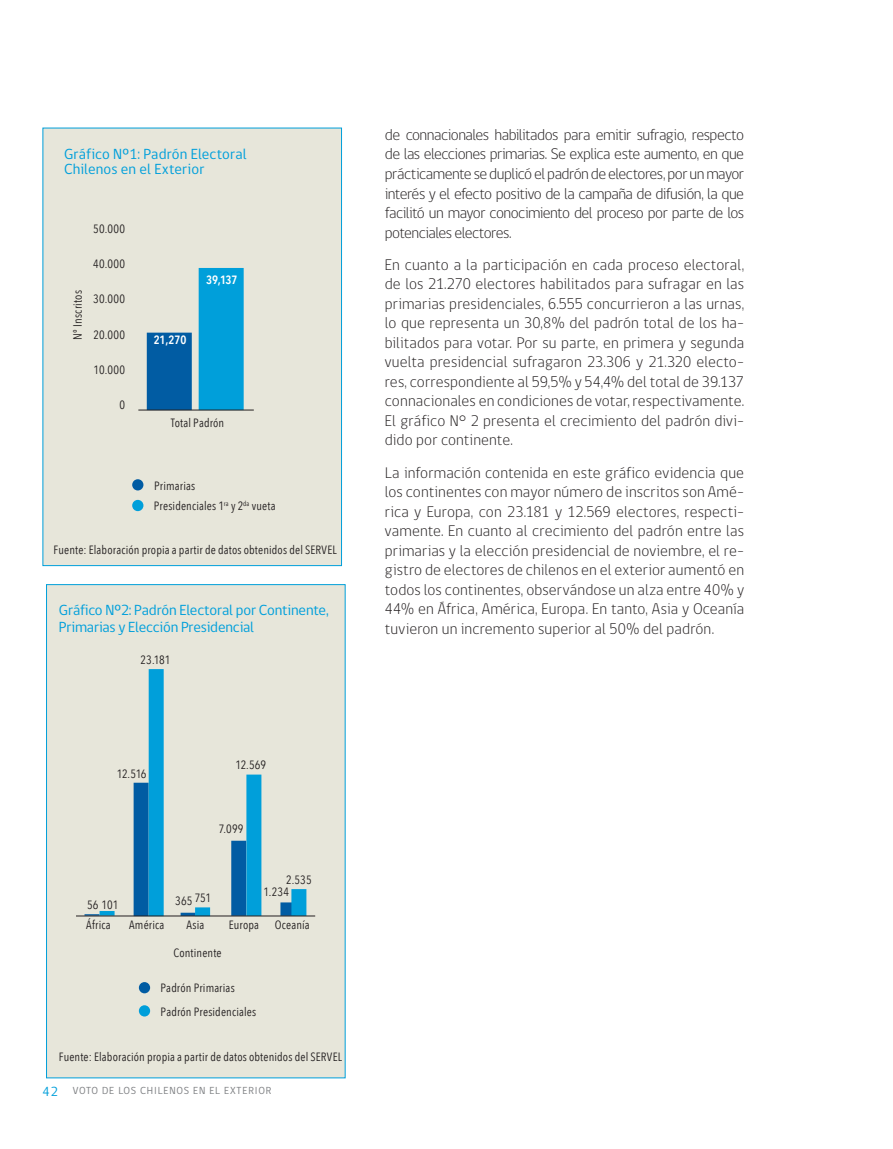
<style>
.page{position:relative;width:893px;height:1149px;background:#fff}
.page>*{position:absolute;margin:0;border:0;box-sizing:border-box;transform-origin:0 0}
.t1{font:300 15.75px/19.5px "gob CL";color:#231f20;text-align:justify}
.t2{font:15px/16.5px "gob CL";letter-spacing:-.01em;color:#009fda}
.t3{font:15px/15px "gob CL";letter-spacing:.01em;color:#009fda}
.t4{font:12px/20.7px "Avenir Next Condensed";letter-spacing:.015em;color:#231f20}
.t5{font:600 12px "Avenir Next Condensed";color:#fff}
.t6{font:10.5px "gob CL";letter-spacing:.08em;color:#808285}
.s1{font-size:13.5px;color:#009fda}
</style>
<div class="page">
<div style="left:43px;top:128px;width:299px;height:438px;background:#e7e6da;border:1px solid #009fda"></div>
<div style="left:132px;top:479px;width:11px;height:11px;background:#015ca3;border-radius:50%"></div>
<div style="left:132px;top:499px;width:11px;height:12px;background:#009fda;border-radius:50%"></div>
<div style="left:147px;top:332px;width:45px;height:78px;background:#015ca3"></div>
<div style="left:199px;top:268px;width:45px;height:142px;background:#009fda"></div>
<hr style="left:138px;top:409px;width:116px;height:1px;background:#231f20">
<div style="left:46px;top:584px;width:300px;height:493px;background:#e7e6da;border:1px solid #009fda"></div>
<div style="left:280px;top:902px;width:15px;height:13px;background:#015ca3"></div>
<div style="left:291px;top:888px;width:15px;height:27px;background:#009fda"></div>
<div style="left:231px;top:840px;width:15px;height:75px;background:#015ca3"></div>
<div style="left:246px;top:774px;width:15px;height:141px;background:#009fda"></div>
<hr style="left:181px;top:912px;width:15px;height:3px;background:#015ca3">
<div style="left:195px;top:907px;width:15px;height:8px;background:#009fda"></div>
<div style="left:134px;top:782px;width:15px;height:133px;background:#015ca3"></div>
<div style="left:149px;top:669px;width:15px;height:246px;background:#009fda"></div>
<svg style="left:85px;top:913px;width:15px;height:2px"></svg>
<div style="left:100px;top:910px;width:15px;height:5px;background:#009fda"></div>
<hr style="left:76px;top:915px;width:239px;height:1px;background:#231f20">
<svg style="left:139px;top:1004px;width:11px;height:12px"></svg>
<svg style="left:139px;top:981px;width:11px;height:12px"></svg>
<p class="t3" style="left:64px;top:147px;width:184px">Gráfico Nº1: Padrón Electoral<br>Chilenos en el Exterior</p>
<p class="t4" style="left:67px;top:339px;width:51px;rotate:-90deg">Nº Inscritos</p>
<p class="t4" style="left:93px;top:218px;width:33px">50.000</p>
<p class="t4" style="left:93px;top:253px;width:34px">40.000</p>
<p class="t4" style="left:93px;top:289px;width:33px">30.000</p>
<p class="t4" style="left:93px;top:324px;width:33px">20.000</p>
<p class="t4" style="left:94px;top:359px;width:33px">10.000</p>
<p class="t4" style="left:119px;top:394px;width:7px">0</p>
<p class="t5" style="left:154px;top:333px;width:34px">21,270</p>
<p class="t5" style="left:206px;top:272px;width:33px">39,137</p>
<p class="t4" style="left:171px;top:412px;width:55px">Total Padrón</p>
<p class="t4" style="left:154px;top:475px;width:123px">Primarias<br>Presidenciales 1<sup>ra</sup> y 2<sup>da</sup> vueta</p>
<p class="t4" style="left:54px;top:539px;width:285px">Fuente: Elaboración propia a partir de datos obtenidos del SERVEL</p>
<p class="t2" style="left:59px;top:602px;width:271px">Gráfico Nº2: Padrón Electoral por Continente,<br>Primarias y Elección Presidencial</p>
<p class="t4" style="left:141px;top:649px;width:31px">23.181</p>
<p class="t4" style="left:117px;top:763px;width:31px">12.516</p>
<p class="t4" style="left:87px;top:894px;width:33px">56 101</p>
<p class="t4" style="left:235px;top:754px;width:32px">12.569</p>
<p class="t4" style="left:219px;top:817px;width:26px">7.099</p>
<p class="t4" style="left:175px;top:888px;width:37px">365 751</p>
<p class="t4" style="left:286px;top:868px;width:27px">2.535</p>
<p class="t4" style="left:264px;top:881px;width:27px">1.234</p>
<p class="t4" style="left:86px;top:914px;width:26px">África</p>
<p class="t4" style="left:129px;top:913px;width:37px">América</p>
<p class="t4" style="left:186px;top:913px;width:19px">Asia</p>
<p class="t4" style="left:229px;top:914px;width:32px">Europa</p>
<p class="t4" style="left:275px;top:914px;width:36px">Oceanía</p>
<p class="t4" style="left:173px;top:941px;width:50px">Continente</p>
<p class="t4" style="left:161px;top:977px;width:76px">Padrón Primarias</p>
<p class="t4" style="left:161px;top:1000px;width:97px">Padrón Presidenciales</p>
<p class="t4" style="left:59px;top:1046px;width:285px">Fuente: Elaboración propia a partir de datos obtenidos del SERVEL</p>
<p class="t6" style="left:43px;top:1082px;width:230px"><span class="s1">42</span> VOTO DE LOS CHILENOS EN EL EXTERIOR</p>
<p class="t1" style="left:385px;top:125px;width:361px">de connacionales habilitados para emitir sufragio, respecto de las elecciones primarias. Se explica este aumento, en que prácticamente se duplicó el padrón de electores, por un mayor interés y el efecto positivo de la campaña de difusión, la que facilitó un mayor conocimiento del proceso por parte de los potenciales electores.</p>
<p class="t1" style="left:385px;top:255px;width:361px">En cuanto a la participación en cada proceso electoral, de los 21.270 electores habilitados para sufragar en las primarias presidenciales, 6.555 concurrieron a las urnas, lo que representa un 30,8% del padrón total de los ha&shy;bilitados para votar. Por su parte, en primera y segunda vuelta presidencial sufragaron 23.306 y 21.320 electo&shy;res, correspondiente al 59,5% y 54,4% del total de 39.137 connacionales en condiciones de votar, respectivamente.<br>El gráfico N° 2 presenta el crecimiento del padrón divi&shy;dido por continente.</p>
<p class="t1" style="left:385px;top:463px;width:361px">La información contenida en este gráfico evidencia que los continentes con mayor número de inscritos son Amé&shy;rica y Europa, con 23.181 y 12.569 electores, respecti&shy;vamente. En cuanto al crecimiento del padrón entre las primarias y la elección presidencial de noviembre, el re&shy;gistro de electores de chilenos en el exterior aumentó en todos los continentes, observándose un alza entre 40% y 44% en África, América, Europa. En tanto, Asia y Oceanía tuvieron un incremento superior al 50% del padrón.</p>
</div>
